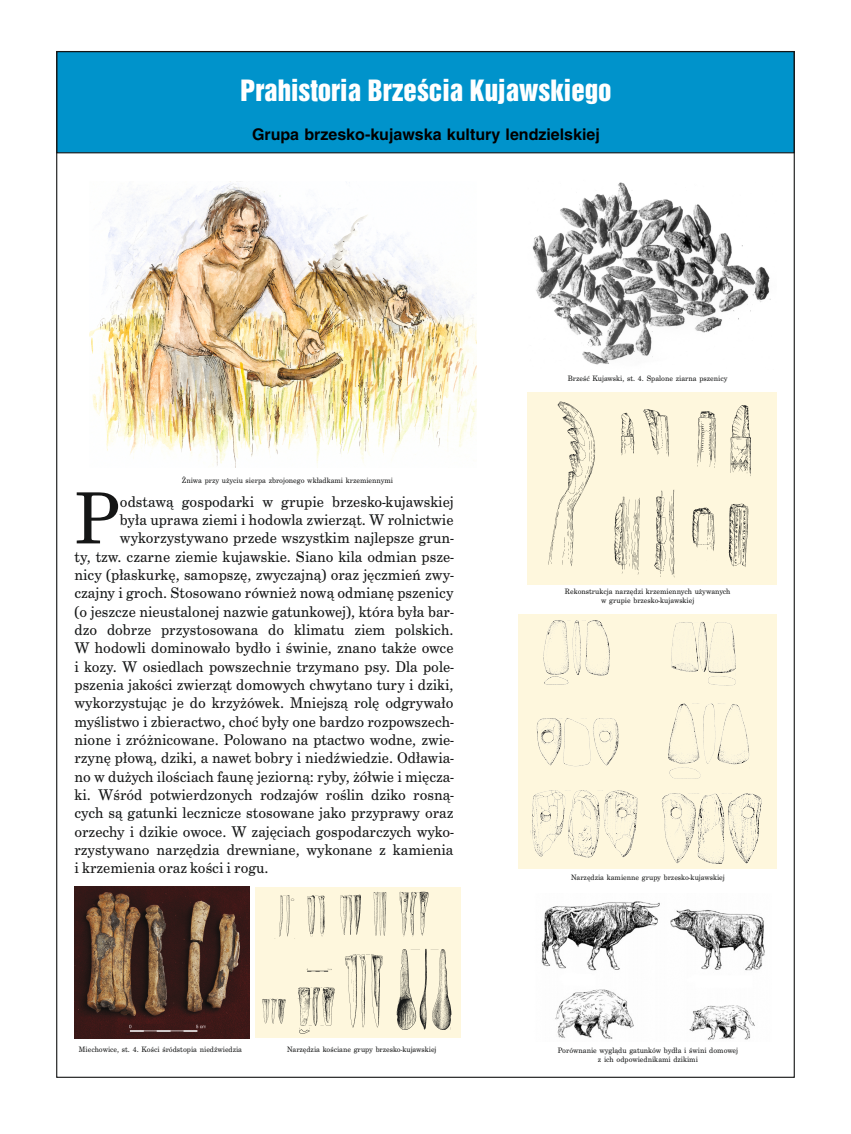
<style>
.page{position:relative;width:851px;height:1134px;background:#fff}
.page>*{position:absolute;margin:0;border:0;box-sizing:border-box;transform-origin:0 0}
.t1{font:76.48px "Century Sch TEE";color:#151616}
.t2{font:26.84px "Switzerland Inserat";color:#fff}
.t3{font:16px "Century Sch TEE";color:#151616}
.t4{font:700 16px "Switzerland";color:#000}
.t5{font:8.04px/9.2px "Century Sch TEE";color:#151616;text-align:center}
</style>
<div class="page">
<div style="left:58px;top:51px;width:737px;height:103px;background:#0093cb"></div>
<img style="left:541px;top:901px;width:224px;height:139px">
<img style="left:89px;top:181px;width:387px;height:286px">
<img style="left:532px;top:182px;width:239px;height:183px">
<img style="left:527px;top:393px;width:248px;height:192px">
<div style="left:255px;top:887px;width:205px;height:151px;background:#fef7dd"></div>
<img style="left:262px;top:891px;width:190px;height:143px">
<img style="left:74px;top:887px;width:175px;height:152px">
<div style="left:518px;top:614px;width:258px;height:254px;background:#fef7dd"></div>
<img style="left:530px;top:620px;width:231px;height:243px">
<h2 class="t2" style="left:240px;top:77px;width:372px">Prahistoria Brześcia Kujawskiego</h2>
<p class="t4" style="left:252px;top:128px;width:349px">Grupa brzesko-kujawska kultury lendzielskiej</p>
<p class="t5" style="left:182px;top:476px;width:213px">¯niwa przy u¿yciu sierpa zbrojonego wk³adkami krzemiennymi</p>
<h1 class="t1" style="left:74px;top:486px;width:47px">P</h1>
<p class="t3" style="left:120px;top:495px;width:335px">odstaw¹ gospodarki w grupie brzesko-kujawskiej</p>
<p class="t3" style="left:120px;top:513px;width:335px">by³a uprawa ziemi i hodowla zwierz¹t. W rolnictwie</p>
<p class="t3" style="left:120px;top:531px;width:335px">wykorzystywano przede wszystkim najlepsze grun-</p>
<p class="t3" style="left:74px;top:550px;width:380px">ty, tzw. czarne ziemie kujawskie. Siano kila odmian psze-</p>
<p class="t3" style="left:74px;top:568px;width:380px">nicy (p³askurkê, samopszê, zwyczajn¹) oraz jêczmieñ zwy-</p>
<p class="t3" style="left:74px;top:586px;width:380px">czajny i groch. Stosowano równie¿ now¹ odmianê pszenicy</p>
<p class="t3" style="left:74px;top:605px;width:380px">(o jeszcze nieustalonej nazwie gatunkowej), która by³a bar-</p>
<p class="t3" style="left:74px;top:623px;width:380px">dzo dobrze przystosowana do klimatu ziem polskich.</p>
<p class="t3" style="left:74px;top:641px;width:380px">W hodowli dominowa³o byd³o i œwinie, znano tak¿e owce</p>
<p class="t3" style="left:74px;top:660px;width:380px">i kozy. W osiedlach powszechnie trzymano psy. Dla pole-</p>
<p class="t3" style="left:74px;top:678px;width:380px">pszenia jakoœci zwierz¹t domowych chwytano tury i dziki,</p>
<p class="t3" style="left:74px;top:696px;width:380px">wykorzystuj¹c je do krzy¿ówek. Mniejsz¹ rolê odgrywa³o</p>
<p class="t3" style="left:74px;top:715px;width:380px">myœlistwo i zbieractwo, choæ by³y one bardzo rozpowszech-</p>
<p class="t3" style="left:74px;top:733px;width:380px">nione i zró¿nicowane. Polowano na ptactwo wodne, zwie-</p>
<p class="t3" style="left:74px;top:751px;width:380px">rzynê p³ow¹, dziki, a nawet bobry i niedŸwiedzie. Od³awia-</p>
<p class="t3" style="left:74px;top:770px;width:380px">no w du¿ych iloœciach faunê jeziorn¹: ryby, ¿ó³wie i miêcza-</p>
<p class="t3" style="left:74px;top:788px;width:380px">ki. Wœród potwierdzonych rodzajów roœlin dziko rosn¹-</p>
<p class="t3" style="left:74px;top:806px;width:380px">cych s¹ gatunki lecznicze stosowane jako przyprawy oraz</p>
<p class="t3" style="left:74px;top:825px;width:380px">orzechy i dzikie owoce. W zajêciach gospodarczych wyko-</p>
<p class="t3" style="left:74px;top:843px;width:380px">rzystywano narzêdzia drewniane, wykonane z kamienia</p>
<p class="t3" style="left:74px;top:861px;width:195px">i krzemienia oraz koœci i rogu.</p>
<p class="t5" style="left:79px;top:1045px;width:165px">Miechowice, st. 4. Koœci œródstopia niedŸwiedzia</p>
<p class="t5" style="left:287px;top:1045px;width:151px">Narzêdzia koœciane grupy brzesko-kujawskiej</p>
<p class="t5" style="left:567px;top:374px;width:161px">Brzeœæ Kujawski, st. 4. Spalone ziarna pszenicy</p>
<p class="t5" style="left:565px;top:587px;width:167px">Rekonstrukcja narzêdzi krzemiennych u¿ywanych w grupie brzesko-kujawskiej</p>
<p class="t5" style="left:571px;top:873px;width:155px">Narzêdzia kamienne grupy brzesko-kujawskiej</p>
<p class="t5" style="left:557px;top:1046px;width:182px">Porównanie wygl¹du gatunków byd³a i œwini domowej z ich odpowiednikami dzikimi</p>
</div>
